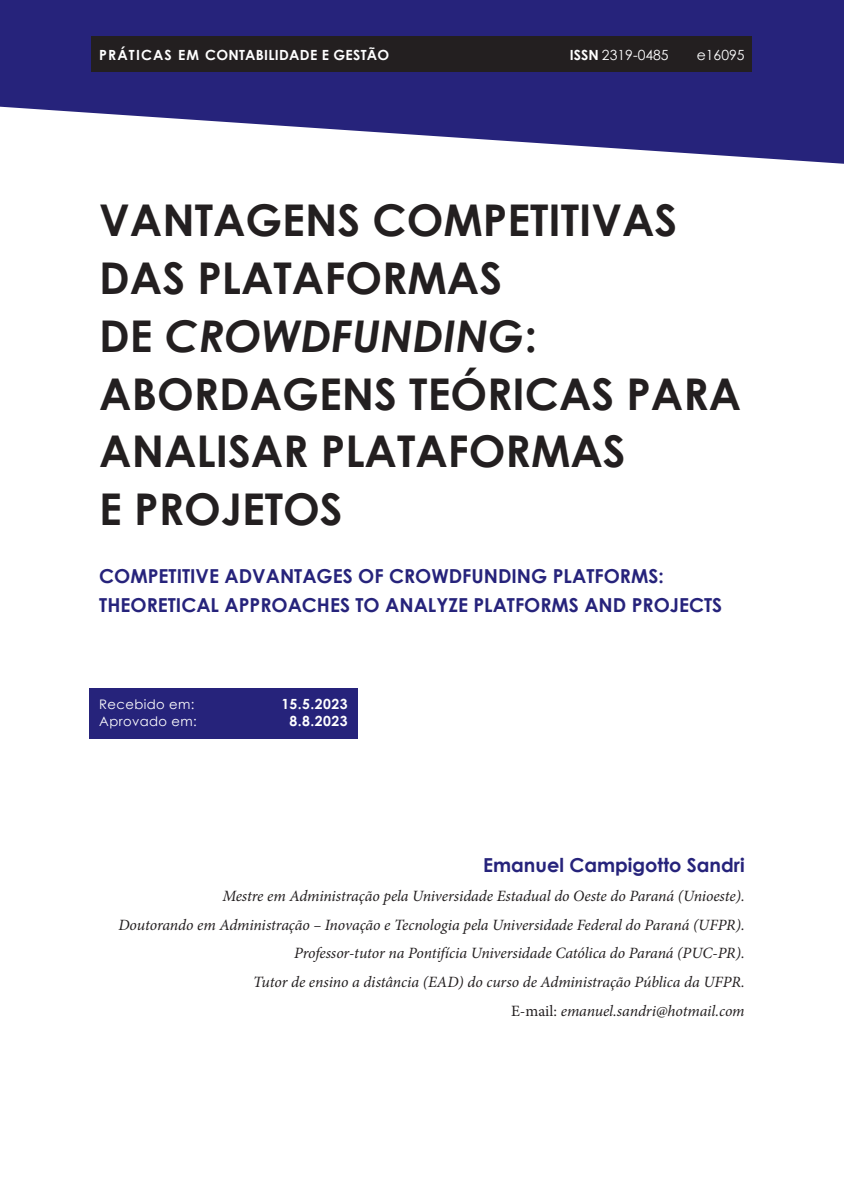
<style>
.page{position:relative;width:844px;height:1191px;background:#fff}
.page>*{position:absolute;margin:0;border:0;box-sizing:border-box;transform-origin:0 0}
.t1{font:700 43.75px/57.8px "Century Gothic";color:#231f20}
.t2{font:700 19.25px/28.9px "Century Gothic";color:#26237b}
.t3{font:italic 15.75px/28.9px "Minion Pro";letter-spacing:-.01em;color:#231f20;text-align:right}
.t4{font:700 14px "Century Gothic";letter-spacing:.02em;color:#fff}
.t5{font:14px "Century Gothic";color:#fff}
.t6{font:13.12px "Century Gothic";letter-spacing:.03em;color:#fff}
.s1{font-weight:700}
.s2{font-style:italic}
.s3{font-style:normal}
</style>
<div class="page">
<svg style="left:0;top:0;width:843px;height:164px;fill:#26237b"></svg>
<div style="left:92px;top:36px;width:660px;height:35px;background:#231f20"></div>
<div style="left:89px;top:688px;width:268px;height:34px;background:#26237b"></div>
<div style="left:89px;top:705px;width:268px;height:33px;background:#26237b"></div>
<p class="t4" style="left:99px;top:44px;width:291px">PRÁTICAS EM CONTABILIDADE E GESTÃO</p>
<p class="t5" style="left:569px;top:45px;width:100px"><span class="s1">ISSN</span> 2319-0485</p>
<p class="t5" style="left:696px;top:45px;width:49px">e16095</p>
<h1 class="t1" style="left:99px;top:190px;width:643px">VANTAGENS COMPETITIVAS<br>DAS PLATAFORMAS<br>DE <span class="s2">CROWDFUNDING</span>:<br>ABORDAGENS TEÓRICAS PARA<br>ANALISAR PLATAFORMAS<br>E PROJETOS</h1>
<p class="t2" style="left:99px;top:560px;width:624px">COMPETITIVE ADVANTAGES OF CROWDFUNDING PLATFORMS:<br>THEORETICAL APPROACHES TO ANALYZE PLATFORMS AND PROJECTS</p>
<p class="t6" style="left:99px;top:695px;width:97px">Recebido em:</p>
<p class="t4" style="left:281px;top:693px;width:68px">15.5.2023</p>
<p class="t6" style="left:99px;top:712px;width:99px">Aprovado em:</p>
<p class="t4" style="left:289px;top:710px;width:59px">8.8.2023</p>
<p class="t2" style="left:483px;top:849px;width:263px">Emanuel Campigotto Sandri</p>
<p class="t3" style="left:118px;top:881px;width:627px">Mestre em Administração pela Universidade Estadual do Oeste do Paraná (Unioeste).<br>Doutorando em Administração – Inovação e Tecnologia pela Universidade Federal do Paraná (UFPR).<br>Professor-tutor na Pontifícia Universidade Católica do Paraná (PUC-PR).<br>Tutor de ensino a distância (EAD) do curso de Administração Pública da UFPR.<br><span class="s3">E-mail:</span> emanuel.sandri@hotmail.com</p>
</div>
